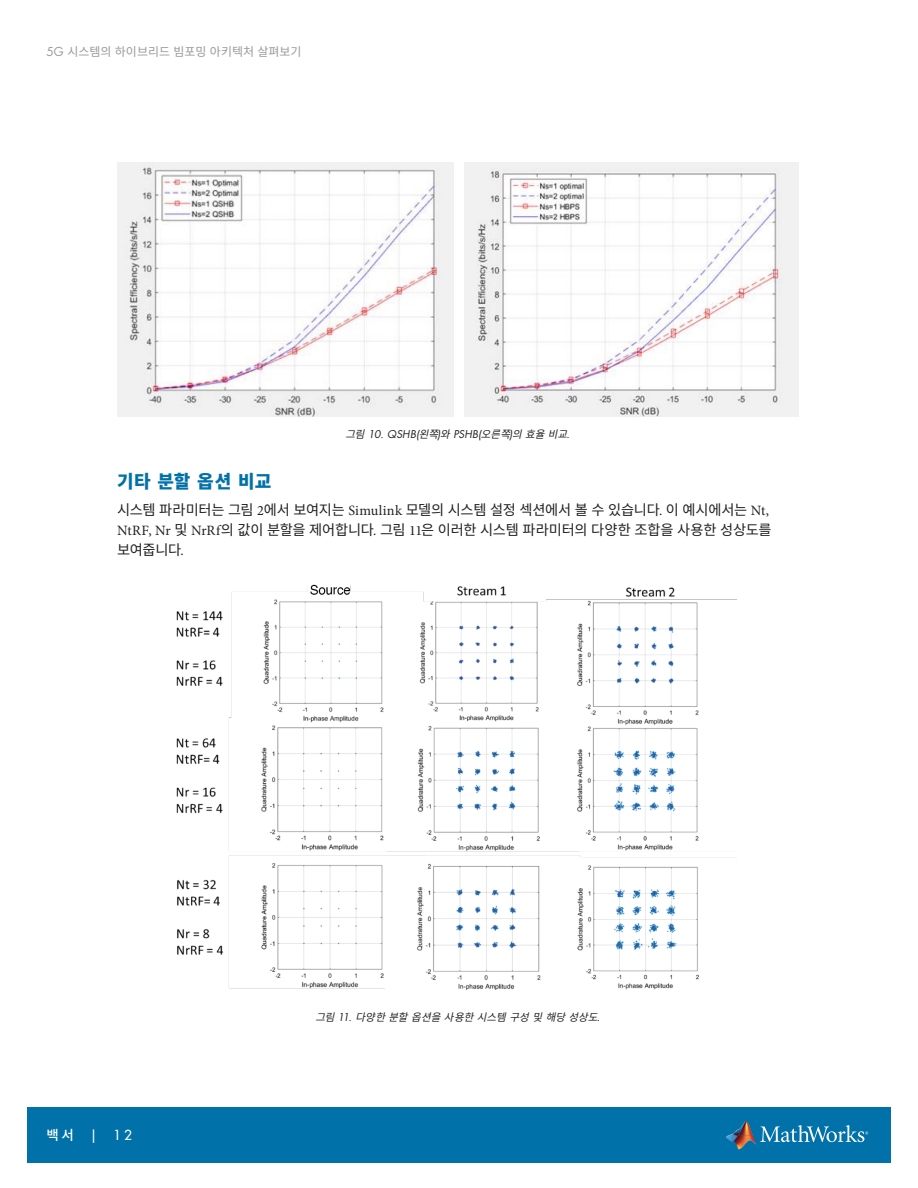
<style>
.page{position:relative;width:918px;height:1188px;background:#fff}
.page>*{position:absolute;margin:0;border:0;box-sizing:border-box;transform-origin:0 0}
.Heading_1{font:900 18px "Noto Sans KR";letter-spacing:.02em;color:#0071a9}
.Body_Copy{font:14.25px/20.2px "Noto Sans KR";letter-spacing:-.02em;color:#231f20}
.t1{font:500 13.5px "Futura Std";color:#fff}
.t2{font:12px "Noto Sans KR";color:#999}
.t3{font:italic 10.5px "Futura Std";letter-spacing:.005em;color:#231f20}
.t4{font:italic 10.5px "Noto Sans KR";color:#231f20}
.s1{font-family:"Futura Std"}
.s2{font-family:"Noto Sans KR"}
.s3{font-family:"Minion Pro"}
</style>
<div class="page">
<div style="left:27px;top:1108px;width:864px;height:55px;background:#0071a9"></div>
<img style="left:733px;top:1121px;width:20px;height:14px">
<svg style="left:726px;top:1134px;width:7px;height:8px"></svg>
<img style="left:733px;top:1135px;width:23px;height:14px">
<svg style="left:760px;top:1125px;width:108px;height:17px"></svg>
<img style="left:117px;top:163px;width:336px;height:254px">
<img style="left:464px;top:163px;width:334px;height:253px">
<img style="left:176px;top:584px;width:561px;height:406px">
<p class="t2" style="left:46px;top:45px;width:257px"><span class="s1">5G</span> 시스템의 하이브리드 빔포밍 아키텍처 살펴보기</p>
<p class="t3" style="left:346px;top:428px;width:230px"><span class="s2">그림</span>10. QSHB(<span class="s2">왼쪽</span>)<span class="s2">와</span>PSHB(<span class="s2">오른쪽</span>)<span class="s2">의효율비교</span>.</p>
<p class="Heading_1" style="left:117px;top:471px;width:156px">기타 분할 옵션 비교</p>
<p class="Body_Copy" style="left:117px;top:500px;width:656px">시스템 파라미터는 그림 <span class="s3">2</span>에서 보여지는 <span class="s3">Simulink</span> 모델의 시스템 설정 섹션에서 볼 수 있습니다<span class="s3">.</span> 이 예시에서는 <span class="s3">Nt,<br>NtRF, Nr</span> 및 <span class="s3">NrRf</span>의 값이 분할을 제어합니다<span class="s3">.</span> 그림 <span class="s3">11</span>은 이러한 시스템 파라미터의 다양한 조합을 사용한 성상도를 보여줍니다<span class="s3">.</span></p>
<p class="t1" style="left:46px;top:1127px;width:87px"><span class="s2">백서</span> | 12</p>
<p class="t4" style="left:315px;top:1011px;width:290px">그림<span class="s1">1 1 .</span> 다양한 분할 옵션을 사용한 시스템 구성 및 해당 성상도<span class="s1">.</span></p>
</div>
